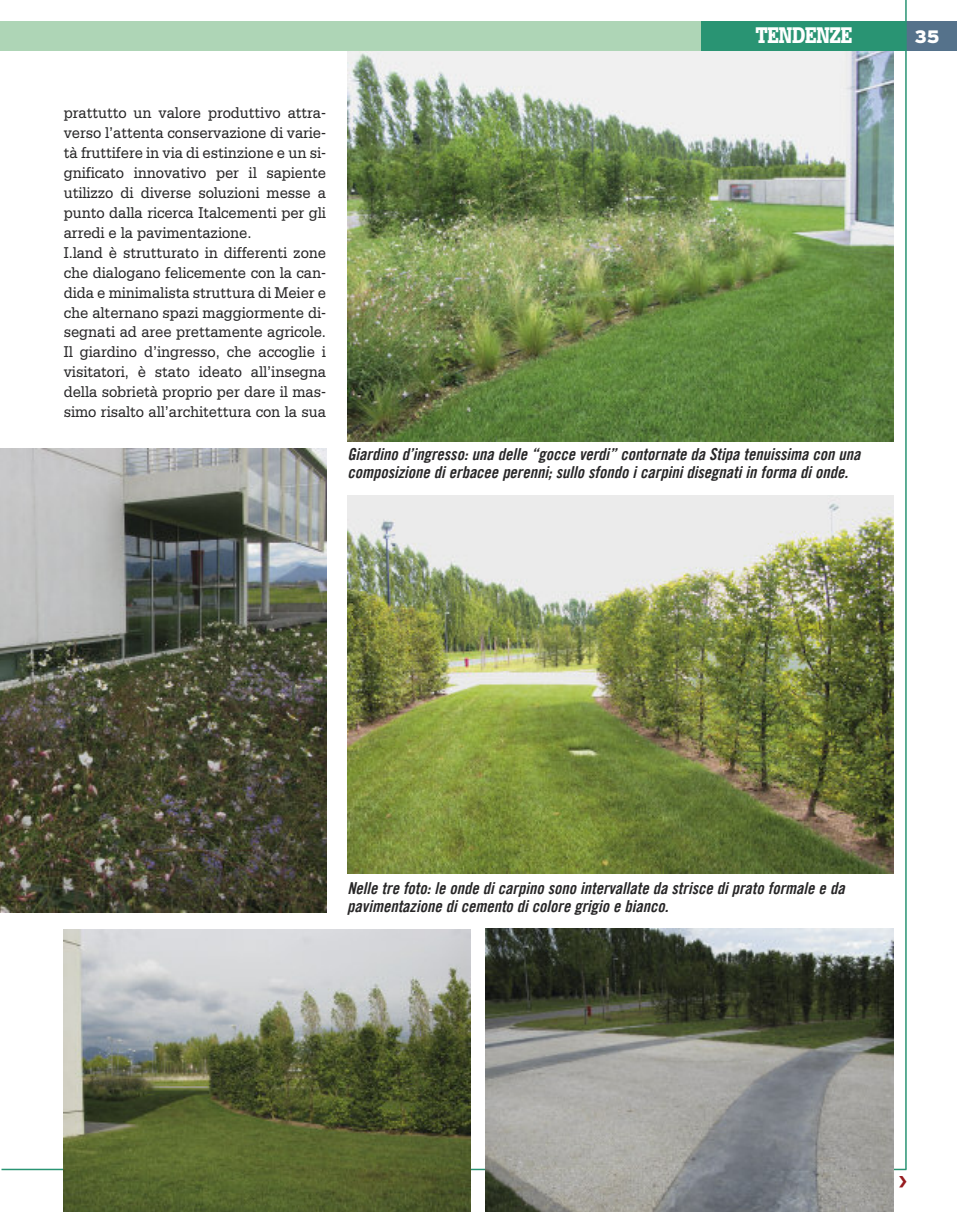
<style>
.page{position:relative;width:957px;height:1212px;background:#fff}
.page>*{position:absolute;margin:0;border:0;box-sizing:border-box;transform-origin:0 0}
.t1{font:900 24px "Serifa";letter-spacing:-.015em;color:#fff;scale:.72 1}
.t2{font:900 18px "Interstate";color:#fff}
.t3{font:16.5px/20px "Serifa";letter-spacing:-.005em;color:#272627;scale:.9 1}
.t4{font:16.5px/18px "Trade Gothic LT Com Bd Cn 20 Obl";color:#272627}
</style>
<div class="page">
<div style="left:0;top:21px;width:702px;height:30px;background:#aed5b6"></div>
<div style="left:702px;top:21px;width:204px;height:30px;background:#299473"></div>
<div style="left:906px;top:21px;width:51px;height:30px;background:#55728b"></div>
<hr style="left:2px;top:1169px;width:904px;height:1px;background:#299473">
<hr style="left:905px;top:0;width:1px;height:1169px;background:#299473">
<img style="left:0;top:448px;width:326px;height:464px">
<img style="left:347px;top:51px;width:546px;height:390px">
<img style="left:347px;top:496px;width:546px;height:378px">
<img style="left:64px;top:929px;width:407px;height:283px">
<img style="left:486px;top:929px;width:407px;height:283px">
<h1 class="t1" style="left:755px;top:27px;width:136px">TENDENZE</h1>
<p class="t2" style="left:914px;top:26px;width:27px">35</p>
<p class="t3" style="left:64px;top:104px;width:293px">prattutto un valore produttivo attra&shy;verso l’attenta conservazione di varie&shy;tà fruttifere in via di estinzione e un si&shy;gnificato innovativo per il sapiente utilizzo di diverse soluzioni messe a punto dalla ricerca Italcementi per gli arredi e la pavimentazione.<br>I.land è strutturato in differenti zone che dialogano felicemente con la can&shy;dida e minimalista struttura di Meier e che alternano spazi maggiormente di&shy;segnati ad aree prettamente agricole.<br>Il giardino d’ingresso, che accoglie i visitatori, è stato ideato all’insegna della sobrietà proprio per dare il mas&shy;simo risalto all’architettura con la sua</p>
<p class="t4" style="left:347px;top:445px;width:515px">Giardino d’ingresso: una delle “gocce verdi” contornate da Stipa tenuissima con una composizione di erbacee perenni; sullo sfondo i carpini disegnati in forma di onde.</p>
<p class="t4" style="left:347px;top:879px;width:499px">Nelle tre foto: le onde di carpino sono intervallate da strisce di prato formale e da pavimentazione di cemento di colore grigio e bianco.</p>
</div>
